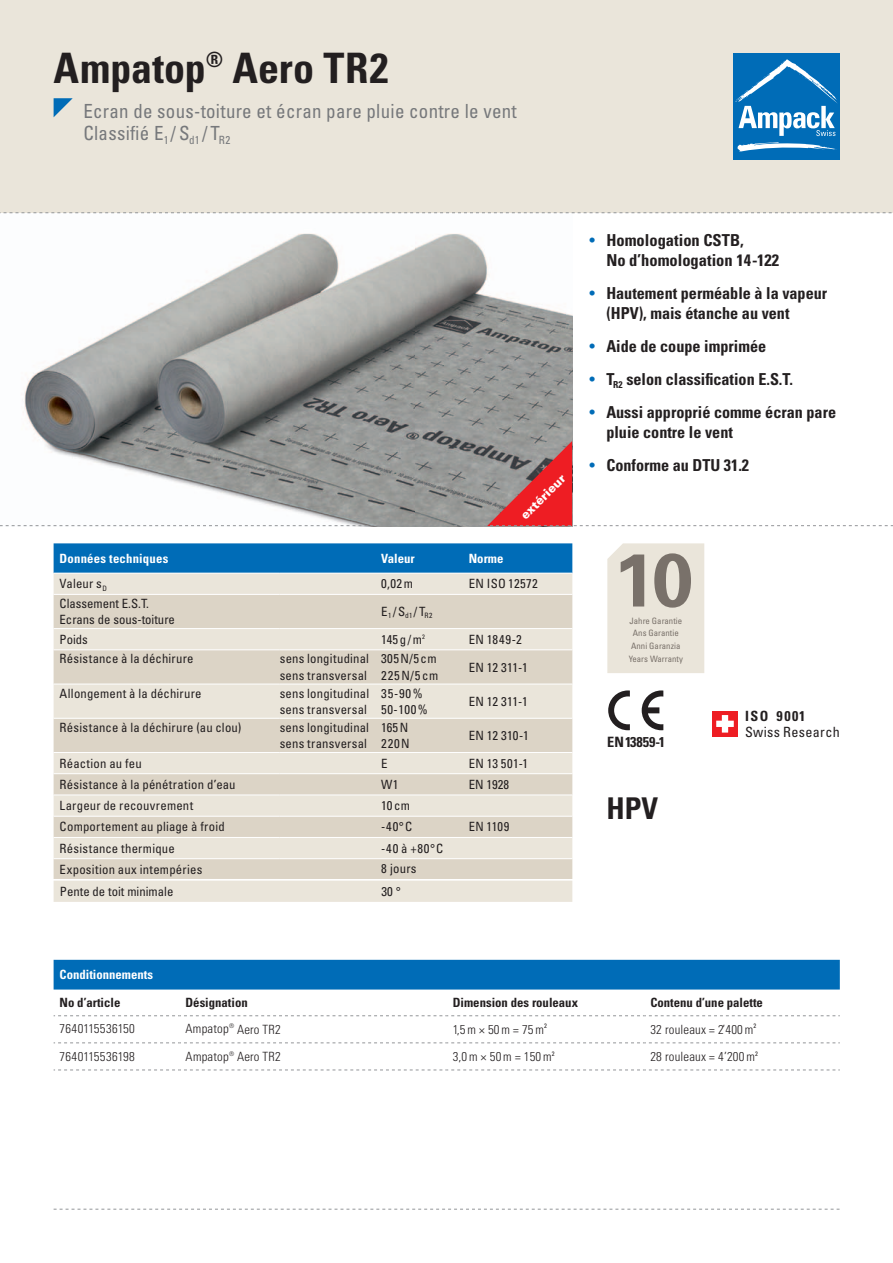
<style>
.page{position:relative;width:893px;height:1263px;background:#fff}
.page>*{position:absolute;margin:0;border:0;box-sizing:border-box;transform-origin:0 0}
.t1{font:700 condensed 42px "Univers LT Std";letter-spacing:.005em;color:#231f20}
.t2{font:700 condensed 30px "Univers LT Std";color:#231f20}
.t3{font:condensed 19.5px/21.9px "Univers LT Std";letter-spacing:.015em;color:#76787b}
.t4{font:700 condensed 16.5px/20.2px "Univers LT Std";color:#231f20}
.t5{font:700 condensed 14.25px "Univers LT Std";color:#231f20}
.t6{font:condensed 14.1px "Univers LT Std";letter-spacing:.025em;color:#231f20}
.t7{font:700 condensed 14.1px "Univers LT Std";letter-spacing:.105em;color:#231f20}
.t8{font:condensed 12.75px/16.5px "Univers LT Std";letter-spacing:.015em;color:#231f20}
.t9{font:300 condensed 12.75px "Univers LT Std";letter-spacing:.015em;color:#231f20}
.t10{font:700 condensed 12.75px "Univers LT Std";color:#231f20}
.t11{font:700 condensed 12.75px "Univers LT Std";color:#fff}
.t12{font:condensed 12.75px/16.5px "Univers LT Std";letter-spacing:.045em;color:#231f20}
.t13{font:900 12.15px "Univers LT Std";color:#fff}
.t14{font:condensed 8.7px/12.6px "Univers LT Std";color:#79716a;text-align:center}
.s1{font-weight:400;color:#006cb7}
</style>
<div class="page">
<img style="left:0;top:213px;width:572px;height:228px">
<div style="left:0;top:0;width:893px;height:212px;background:#eae5da"></div>
<div style="left:733px;top:53px;width:107px;height:106px;background:#006cb7"></div>
<svg style="left:737px;top:142px;width:100px;height:10px"></svg>
<svg style="left:735px;top:59px;width:103px;height:77px"></svg>
<svg style="left:54px;top:98px;width:19px;height:19px"></svg>
<div style="left:54px;top:543px;width:518px;height:30px;background:#006cb7"></div>
<div style="left:54px;top:574px;width:518px;height:20px;background:#eae5da"></div>
<svg style="left:54px;top:595px;width:518px;height:284px;background:#e2dbce"></svg>
<hr style="left:54px;top:628px;width:226px;height:1px;background:#fff">
<hr style="left:280px;top:628px;width:292px;height:1px;background:#fff">
<hr style="left:54px;top:649px;width:226px;height:1px;background:#fff">
<hr style="left:280px;top:649px;width:292px;height:1px;background:#fff">
<hr style="left:54px;top:684px;width:226px;height:1px;background:#fff">
<hr style="left:280px;top:684px;width:292px;height:1px;background:#fff">
<hr style="left:54px;top:718px;width:226px;height:1px;background:#fff">
<hr style="left:280px;top:718px;width:292px;height:1px;background:#fff">
<hr style="left:54px;top:752px;width:226px;height:1px;background:#fff">
<hr style="left:280px;top:752px;width:292px;height:1px;background:#fff">
<hr style="left:54px;top:773px;width:226px;height:1px;background:#fff">
<hr style="left:280px;top:773px;width:292px;height:1px;background:#fff">
<hr style="left:54px;top:858px;width:226px;height:1px;background:#fff">
<hr style="left:280px;top:858px;width:292px;height:1px;background:#fff">
<hr style="left:54px;top:795px;width:226px;height:1px;background:#fff">
<hr style="left:280px;top:795px;width:292px;height:1px;background:#fff">
<hr style="left:54px;top:816px;width:226px;height:1px;background:#fff">
<hr style="left:280px;top:816px;width:292px;height:1px;background:#fff">
<hr style="left:54px;top:837px;width:226px;height:1px;background:#fff">
<hr style="left:280px;top:837px;width:292px;height:1px;background:#fff">
<div style="left:54px;top:960px;width:786px;height:30px;background:#006cb7"></div>
<svg style="left:54px;top:1015px;width:786px;height:1px"></svg>
<svg style="left:54px;top:1043px;width:786px;height:1px"></svg>
<svg style="left:54px;top:1070px;width:786px;height:1px"></svg>
<svg style="left:54px;top:1209px;width:785px;height:1px"></svg>
<svg style="left:0;top:212px;width:893px;height:1px"></svg>
<div style="left:712px;top:711px;width:26px;height:26px;background:#ee1d23"></div>
<svg style="left:716px;top:715px;width:18px;height:18px"></svg>
<svg style="left:607px;top:543px;width:97px;height:130px;background:#d9d3c9"></svg>
<svg style="left:0;top:441px;width:893px;height:85px"></svg>
<svg style="left:608px;top:690px;width:55px;height:40px"></svg>
<div style="left:54px;top:881px;width:518px;height:20px;background:#eae5da"></div>
<h1 class="t1" style="left:54px;top:51px;width:336px">Ampatop<sup>®</sup> Aero TR2</h1>
<h3 class="t3" style="left:83px;top:101px;width:435px">Ecran de sous-toiture et écran pare pluie contre le vent<br>Classifié E<sub>1</sub> / S<sub>d1</sub> / T<sub>R2</sub></h3>
<p class="t13" style="left:518px;top:512px;width:59px;rotate:-45deg">extérieur</p>
<p class="t11" style="left:60px;top:553px;width:110px">Données techniques</p>
<p class="t11" style="left:381px;top:553px;width:35px">Valeur</p>
<p class="t11" style="left:469px;top:553px;width:36px">Norme</p>
<p class="t8" style="left:60px;top:576px;width:49px">Valeur s<sub>D</sub></p>
<p class="t8" style="left:381px;top:576px;width:33px">0,02 m</p>
<p class="t8" style="left:469px;top:576px;width:71px">EN ISO 12572</p>
<p class="t8" style="left:60px;top:596px;width:117px">Classement E.S.T.<br>Ecrans de sous-toiture</p>
<p class="t8" style="left:381px;top:604px;width:53px">E<sub>1</sub> / S<sub>d1</sub> / T<sub>R2</sub></p>
<p class="t8" style="left:60px;top:632px;width:30px">Poids</p>
<p class="t8" style="left:381px;top:632px;width:45px">145 g / m<sup>2</sup></p>
<p class="t8" style="left:469px;top:632px;width:55px">EN 1849-2</p>
<p class="t8" style="left:60px;top:651px;width:136px">Résistance à la déchirure</p>
<p class="t8" style="left:280px;top:651px;width:91px">sens longitudinal sens transversal</p>
<p class="t12" style="left:381px;top:650px;width:59px">305 N/5 cm<br>225 N/5 cm</p>
<p class="t8" style="left:469px;top:659px;width:60px">EN 12 311-1</p>
<p class="t8" style="left:60px;top:685px;width:144px">Allongement à la déchirure</p>
<p class="t8" style="left:280px;top:685px;width:91px">sens longitudinal sens transversal</p>
<p class="t8" style="left:381px;top:685px;width:48px">35-90 %<br>50-100 %</p>
<p class="t8" style="left:469px;top:694px;width:60px">EN 12 311-1</p>
<p class="t8" style="left:60px;top:720px;width:183px">Résistance à la déchirure (au clou)</p>
<p class="t8" style="left:280px;top:720px;width:91px">sens longitudinal sens transversal</p>
<p class="t8" style="left:381px;top:719px;width:30px">165 N<br>220 N</p>
<p class="t8" style="left:469px;top:728px;width:61px">EN 12 310-1</p>
<p class="t8" style="left:60px;top:756px;width:84px">Réaction au feu</p>
<p class="t8" style="left:381px;top:756px;width:8px">E</p>
<p class="t8" style="left:469px;top:756px;width:61px">EN 13 501-1</p>
<p class="t8" style="left:60px;top:777px;width:178px">Résistance à la pénétration d’eau</p>
<p class="t8" style="left:381px;top:777px;width:19px">W1</p>
<p class="t8" style="left:469px;top:777px;width:42px">EN 1928</p>
<p class="t8" style="left:60px;top:798px;width:135px">Largeur de recouvrement</p>
<p class="t8" style="left:381px;top:798px;width:30px">10 cm</p>
<p class="t8" style="left:60px;top:819px;width:167px">Comportement au pliage à froid</p>
<p class="t8" style="left:381px;top:819px;width:32px">-40°C</p>
<p class="t8" style="left:469px;top:819px;width:42px">EN 1109</p>
<p class="t8" style="left:60px;top:841px;width:117px">Résistance thermique</p>
<p class="t8" style="left:381px;top:841px;width:64px">-40 à +80°C</p>
<p class="t8" style="left:60px;top:862px;width:144px">Exposition aux intempéries</p>
<p class="t8" style="left:381px;top:860px;width:37px">8 jours</p>
<p class="t8" style="left:60px;top:883px;width:115px">Pente de toit minimale</p>
<p class="t8" style="left:382px;top:883px;width:21px">30 °</p>
<p class="t4" style="left:606px;top:231px;width:174px;text-indent:-17px"><span class="s1">•</span> Homologation CSTB,<br>No d’homologation 14-122</p>
<p class="t4" style="left:606px;top:284px;width:222px;text-indent:-17px"><span class="s1">•</span> Hautement perméable à la vapeur (HPV), mais étanche au vent</p>
<p class="t4" style="left:589px;top:337px;width:178px"><span class="s1">•</span> Aide de coupe imprimée</p>
<p class="t4" style="left:589px;top:370px;width:205px"><span class="s1">•</span> T<sub>R2</sub> selon classification E.S.T.</p>
<p class="t4" style="left:606px;top:403px;width:231px;text-indent:-17px"><span class="s1">•</span> Aussi approprié comme écran pare pluie contre le vent</p>
<p class="t4" style="left:589px;top:456px;width:161px"><span class="s1">•</span> Conforme au DTU 31.2</p>
<p class="t14" style="left:629px;top:615px;width:56px">Jahre Garantie<br>Ans Garantie<br>Anni Garanzia<br>Years Warranty</p>
<p class="t5" style="left:607px;top:736px;width:59px">EN 13859-1</p>
<h2 class="t2" style="left:606px;top:795px;width:53px">HPV</h2>
<p class="t7" style="left:745px;top:710px;width:62px">ISO 9001</p>
<p class="t6" style="left:745px;top:726px;width:96px">Swiss Research</p>
<p class="t11" style="left:60px;top:969px;width:95px">Conditionnements</p>
<p class="t10" style="left:60px;top:997px;width:62px">No d’article</p>
<p class="t10" style="left:185px;top:997px;width:64px">Désignation</p>
<p class="t10" style="left:453px;top:997px;width:127px">Dimension des rouleaux</p>
<p class="t10" style="left:650px;top:997px;width:114px">Contenu d’une palette</p>
<p class="t9" style="left:60px;top:1024px;width:77px">7640115536150</p>
<p class="t9" style="left:185px;top:1024px;width:97px">Ampatop<sup>®</sup> Aero TR2</p>
<p class="t9" style="left:453px;top:1024px;width:96px">1,5 m × 50 m = 75 m<sup>2</sup></p>
<p class="t9" style="left:650px;top:1021px;width:107px">32 rouleaux = 2’400 m<sup>2</sup></p>
<p class="t9" style="left:60px;top:1051px;width:77px">7640115536198</p>
<p class="t9" style="left:185px;top:1051px;width:97px">Ampatop<sup>®</sup> Aero TR2</p>
<p class="t9" style="left:453px;top:1051px;width:104px">3,0 m × 50 m = 150 m<sup>2</sup></p>
<p class="t9" style="left:650px;top:1048px;width:109px">28 rouleaux = 4’200m<sup>2</sup></p>
</div>
